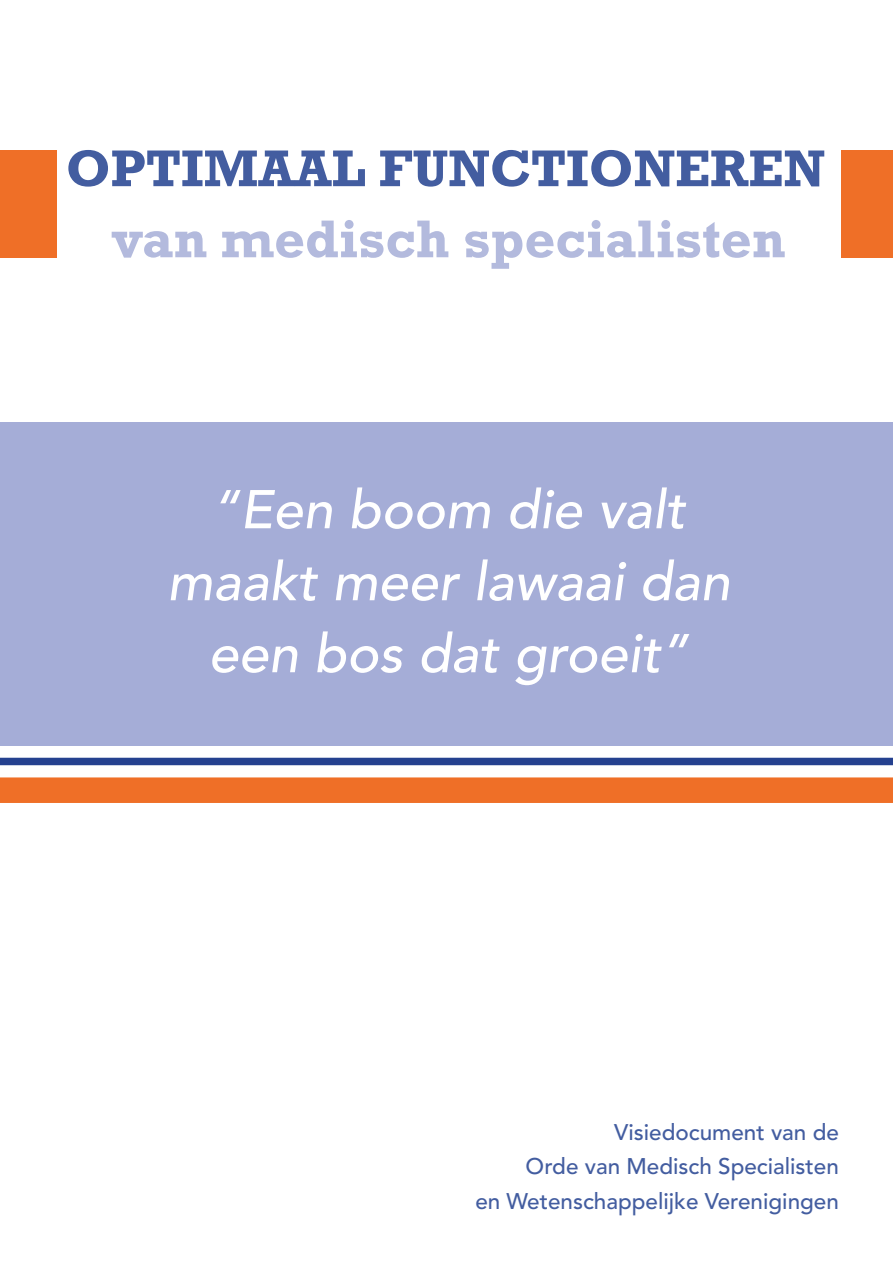
<style>
.page{position:relative;width:893px;height:1263px;background:#fff}
.page>*{position:absolute;margin:0;border:0;box-sizing:border-box;transform-origin:0 0}
.t1{font:italic 500 54px/72px "Avenir LT Std";color:#fff;text-align:center}
.t2{font:700 54px "Rockwell";color:#b3badd}
.t3{font:700 52.5px "Rockwell";color:#435da0}
.t4{font:500 22.5px/34.5px "Avenir LT Std";color:#435da0;text-align:right}
</style>
<div class="page">
<div style="left:0;top:422px;width:893px;height:323px;background:#a5add7"></div>
<div style="left:0;top:150px;width:56px;height:107px;background:#ef6f27"></div>
<div style="left:841px;top:150px;width:52px;height:107px;background:#ef6f27"></div>
<div style="left:0;top:758px;width:893px;height:7px;background:#25418f"></div>
<div style="left:0;top:777px;width:893px;height:26px;background:#ef6f27"></div>
<h2 class="t3" style="left:66px;top:137px;width:761px">Optimaal functioneren</h2>
<h1 class="t2" style="left:112px;top:206px;width:675px">van medisch specialisten</h1>
<h1 class="t1" style="left:167px;top:475px;width:565px">“Een boom die valt maakt meer lawaai dan een bos dat groeit”</h1>
<p class="t4" style="left:475px;top:1115px;width:365px">Visiedocument van de<br>Orde van Medisch Specialisten<br>en Wetenschappelijke Verenigingen</p>
</div>
